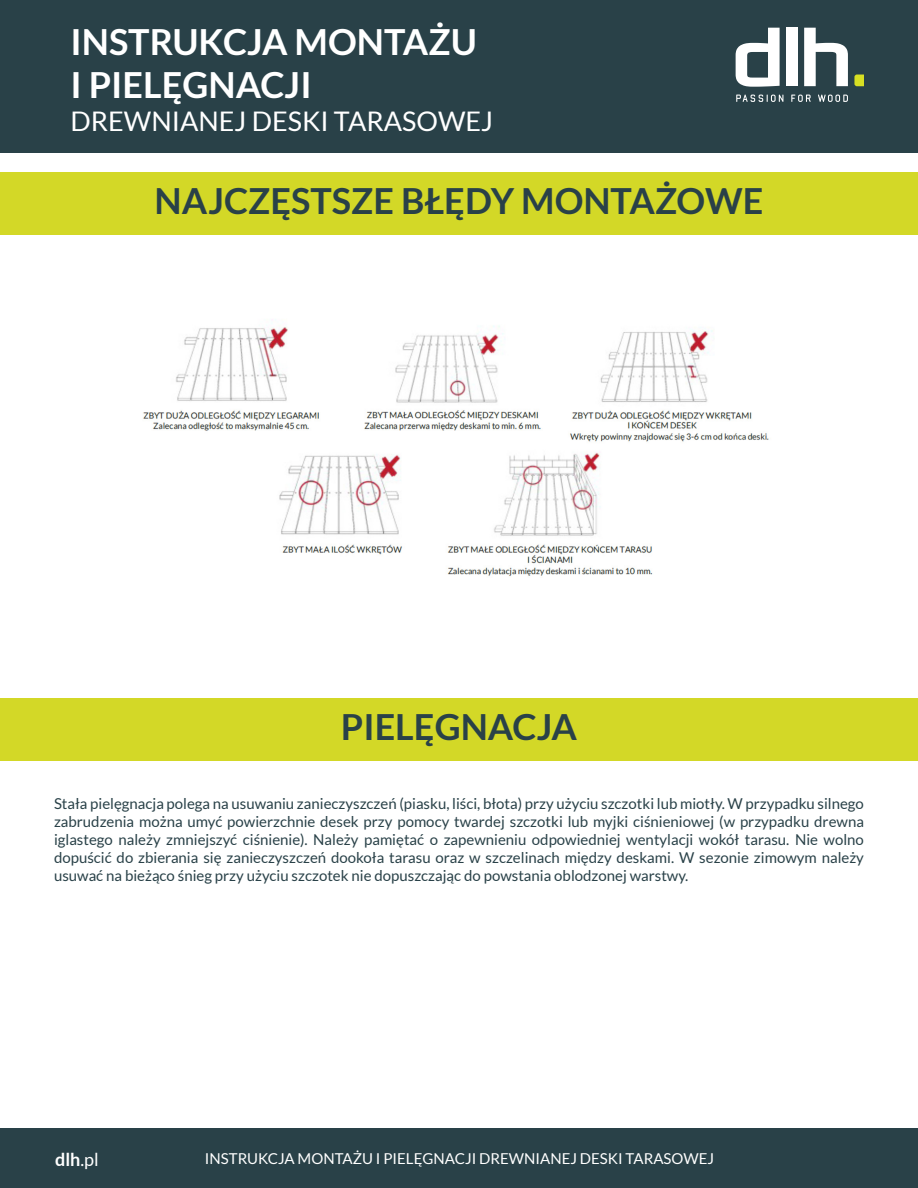
<style>
.page{position:relative;width:918px;height:1188px;background:#fff}
.page>*{position:absolute;margin:0;border:0;box-sizing:border-box;transform-origin:0 0}
.t1{font:700 36px "Lato";color:#294148}
.t2{font:700 36px/43.2px "Lato";color:#fff}
.t3{font:27px "Lato";color:#fff}
.t4{font:700 18px "Lato";color:#fff}
.t5{font:15px/18px "Lato";color:#294148;text-align:justify}
.t6{font:15px "Lato";color:#fff}
.s1{font-weight:400}
</style>
<div class="page">
<div style="left:0;top:173px;width:918px;height:62px;background:#d3d827"></div>
<div style="left:0;top:698px;width:918px;height:63px;background:#d3d827"></div>
<div style="left:0;top:0;width:918px;height:152px;background:#294148"></div>
<svg style="left:791px;top:95px;width:20px;height:7px"></svg>
<svg style="left:818px;top:95px;width:30px;height:7px"></svg>
<svg style="left:736px;top:28px;width:44px;height:59px"></svg>
<div style="left:786px;top:28px;width:12px;height:58px;background:#fff"></div>
<svg style="left:804px;top:28px;width:44px;height:58px"></svg>
<svg style="left:854px;top:75px;width:10px;height:11px"></svg>
<svg style="left:736px;top:95px;width:47px;height:7px"></svg>
<div style="left:0;top:1129px;width:918px;height:59px;background:#294148"></div>
<img style="left:143px;top:319px;width:626px;height:257px">
<h1 class="t2" style="left:70px;top:20px;width:408px">INSTRUKCJA MONTAŻU<br>I PI ELĘGNACJI</h1>
<h2 class="t3" style="left:70px;top:106px;width:424px">DREWNIANEJ DESKI TARASOWEJ</h2>
<h1 class="t1" style="left:155px;top:180px;width:24px">NAJC</h1>
<h1 class="t1" style="left:248px;top:180px;width:43px">ZĘSTS</h1>
<h1 class="t1" style="left:351px;top:180px;width:197px">ZE BŁĘDY MONTAŻO</h1>
<h1 class="t1" style="left:705px;top:180px;width:56px">WE</h1>
<h1 class="t1" style="left:341px;top:706px;width:58px">PIELĘGNACJA</h1>
<p class="t5" style="left:54px;top:794px;width:812px">Stała pielęgnacja polega na usuwaniu zanieczyszczeń (piasku, liści, błota) przy użyciu szczotki lub miotły. W przypadku silnego zabrudzenia można umyć powierzchnie desek przy pomocy twardej szczotki lub myjki ciśnieniowej (w przypadku drewna iglastego należy zmniejszyć ciśnienie). Należy pamiętać o zapewnieniu odpowiedniej wentylacji wokół tarasu. Nie wolno dopuścić do zbierania się zanieczyszczeń dookoła tarasu oraz w szczelinach między deskami. W sezonie zimowym należy usuwać na bieżąco śnieg przy użyciu szczotek nie dopuszczając do powstania oblodzonej warstwy.</p>
<p class="t4" style="left:55px;top:1149px;width:45px">DLH<span class="s1">.pl</span></p>
<p class="t6" style="left:205px;top:1150px;width:460px">Instrukcja montażu i PIELĘGNACJ I DREWNIANEJ DESKI TARASO</p>
<p class="t6" style="left:683px;top:1150px;width:30px">WEJ</p>
</div>
